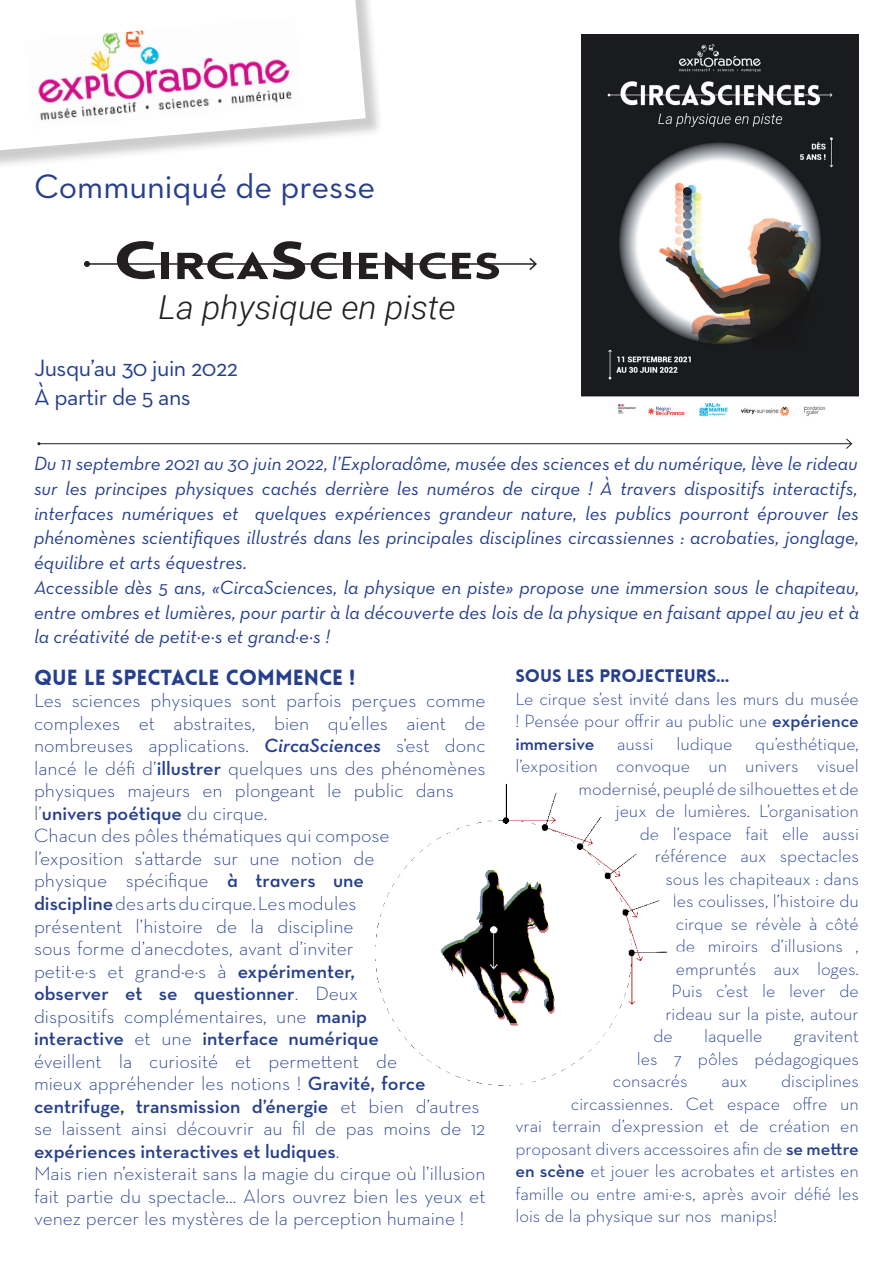
<style>
.page{position:relative;width:893px;height:1263px;background:#fff}
.page>*{position:absolute;margin:0;border:0;box-sizing:border-box;transform-origin:0 0}
.t1{font:900 36.75px "Lovelo";color:#231f20;scale:1.4 1}
.t2{font:34.5px "Neutraface Text";color:#253f8e}
.t3{font:italic 300 33px "Roboto";color:#231f20}
.t4{font:24px/28.8px "Neutraface Text";letter-spacing:-.02em;color:#253f8e}
.t5{font:900 21.75px "Lovelo";color:#253f8e}
.t6{font:300 19.5px/22.5px "Neutraface Text";color:#253f8e;text-align:justify}
.t7{font:19.5px/24.8px "Neutraface Text Book Italic Alt";color:#253f8e}
.t8{font:19.5px "Neutraface Text Demi Alt";color:#253f8e}
.t9{font:300 18px/22.5px "Neutraface Text";color:#253f8e;text-align:justify}
.t10{font:900 18px "Lovelo";color:#253f8e}
.s1{font-size:52.5px}
.s2{font-weight:600}
.s3{font-weight:600;font-style:italic}
.s4{font-family:"Neutraface Text Demi Alt";font-weight:400}
.s5{font-family:"Neutraface Text";font-weight:300}
</style>
<div class="page">
<div style="left:0;top:0;width:384px;height:175px;background:#231f20;opacity:.75"></div>
<svg style="left:0;top:0;width:366px;height:157px"></svg>
<img style="left:24px;top:17px;width:279px;height:112px">
<img style="left:581px;top:34px;width:278px;height:383px">
<hr style="left:87px;top:263px;width:449px;height:2px;background:#231f20">
<svg style="left:84px;top:261px;width:6px;height:6px"></svg>
<svg style="left:528px;top:258px;width:9px;height:12px"></svg>
<hr style="left:39px;top:443px;width:813px;height:1px;background:#231f20">
<svg style="left:845px;top:438px;width:8px;height:11px"></svg>
<img style="left:375px;top:783px;width:293px;height:303px">
<h2 class="t2" style="left:34px;top:165px;width:343px">Communiqué de presse</h2>
<h1 class="t1" style="left:113px;top:243px;width:278px"><span class="s1">C</span>IRCA<span class="s1">S</span>CIENCES</h1>
<h3 class="t3" style="left:159px;top:284px;width:299px">La physique en piste</h3>
<p class="t4" style="left:34px;top:353px;width:206px">Jusqu’au 30 juin 2022<br>À partir de 5 ans</p>
<p class="t7" style="left:34px;top:451px;width:827px">Du 11 septembre 2021 au 30 juin 2022, l’Exploradôme, musée des sciences et du numérique, lève le rideau sur les principes physiques cachés derrière les numéros de cirque ! À travers dispositifs interactifs, interfaces numériques et quelques expériences grandeur nature, les publics pourront éprouver les phénomènes scientifiques illustrés dans les principales disciplines circassiennes : acrobaties, jonglage, équilibre et arts équestres.<br>Accessible dès 5 ans, «CircaSciences, la physique en piste» propose une immersion sous le chapiteau, entre ombres et lumières, pour partir à la découverte des lois de la physique en faisant appel au jeu et à la créativité de petit·e·s et grand·e·s !</p>
<p class="t10" style="left:515px;top:665px;width:216px">SOUS LES PROJECTEURS...</p>
<p class="t9" style="left:515px;top:687px;width:345px">Le cirque s’est invité dans les murs du musée ! Pensée pour offrir au public une <span class="s2">expérience immersive</span></p>
<p class="t5" style="left:34px;top:664px;width:323px">QUE LE SPECTACLE COMMENCE !</p>
<p class="t6" style="left:34px;top:689px;width:453px">Les sciences physiques sont parfois perçues comme complexes et abstraites, bien qu’elles aient de nombreuses applications. <span class="s3">CircaSciences</span> s’est donc lancé le défi d’<span class="s4">illustrer</span> quelques uns des phénomènes physiques majeurs en plongeant le public dans</p>
<p class="t8" style="left:34px;top:801px;width:235px"><span class="s5">l’</span>univers poétique <span class="s5">du cirque.</span></p>
<p class="t6" style="left:34px;top:824px;width:453px;text-align:left">Chacun des pôles thématiques qui compose<br>l’exposition s’attarde sur une notion de<br>physique spécifique <span class="s4">à travers une<br>discipline</span> des arts du cirque. Les modules<br>présentent l’histoire de la discipline<br>sous forme d’anecdotes, avant d’inviter<br>petit·e·s et grand·e·s à <span class="s2">expérimenter,<br>observer et se questionner</span>. Deux<br>dispositifs complémentaires, une <span class="s2">manip<br>interactive</span> et une <span class="s2">interface numérique<br></span>éveillent la curiosité et permettent de<br>mieux appréhender les notions ! <span class="s2">Gravité, force centrifuge, transmission d’énergie</span> et bien d’autres se laissent ainsi découvrir au fil de pas moins de 12 <span class="s2">expériences interactives et ludiques</span>.<br>Mais rien n’existerait sans la magie du cirque où l’illusion fait partie du spectacle... Alors ouvrez bien les yeux et venez percer les mystères de la perception humaine !</p>
<p class="t9" style="left:617px;top:732px;width:38px">aussi</p>
<p class="t9" style="left:676px;top:732px;width:58px">ludique</p>
<p class="t9" style="left:755px;top:732px;width:105px">qu’esthétique,</p>
<p class="t9" style="left:515px;top:755px;width:345px">l’exposition convoque un univers visuel</p>
<p class="t9" style="left:578px;top:777px;width:282px">modernisé, peuplé de silhouettes et de</p>
<p class="t9" style="left:616px;top:800px;width:244px">jeux de lumières. L’organisation</p>
<p class="t9" style="left:640px;top:822px;width:221px">de l’espace fait elle aussi</p>
<p class="t9" style="left:655px;top:845px;width:205px">référence aux spectacles</p>
<p class="t9" style="left:665px;top:867px;width:195px">sous les chapiteaux : dans</p>
<p class="t9" style="left:673px;top:890px;width:187px">les coulisses, l’histoire du</p>
<p class="t9" style="left:676px;top:912px;width:185px">cirque se révèle à côté</p>
<p class="t9" style="left:676px;top:935px;width:184px">de miroirs d’illusions ,</p>
<p class="t9" style="left:676px;top:957px;width:184px">empruntés aux loges.</p>
<p class="t9" style="left:671px;top:980px;width:189px">Puis c’est le lever de</p>
<p class="t9" style="left:665px;top:1002px;width:195px">rideau sur la piste, autour</p>
<p class="t9" style="left:653px;top:1025px;width:21px">de</p>
<p class="t9" style="left:704px;top:1025px;width:60px">laquelle</p>
<p class="t9" style="left:794px;top:1025px;width:67px">gravitent</p>
<p class="t9" style="left:637px;top:1047px;width:224px">les 7 pôles pédagogiques</p>
<p class="t9" style="left:613px;top:1070px;width:76px">consacrés</p>
<p class="t9" style="left:721px;top:1070px;width:27px">aux</p>
<p class="t9" style="left:781px;top:1070px;width:79px">disciplines</p>
<p class="t9" style="left:571px;top:1092px;width:289px">circassiennes. Cet espace offre un</p>
<p class="t9" style="left:515px;top:1115px;width:345px">vrai terrain d’expression et de création en</p>
<p class="t9" style="left:515px;top:1137px;width:345px">proposant divers accessoires afin de <span class="s2">se mettre</span></p>
<p class="t9" style="left:515px;top:1160px;width:345px"><span class="s2">en scène</span> et jouer les acrobates et artistes en</p>
<p class="t9" style="left:515px;top:1182px;width:345px">famille ou entre ami·e·s, après avoir défié les</p>
<p class="t9" style="left:515px;top:1205px;width:263px">lois de la physique sur nos manips!</p>
</div>
